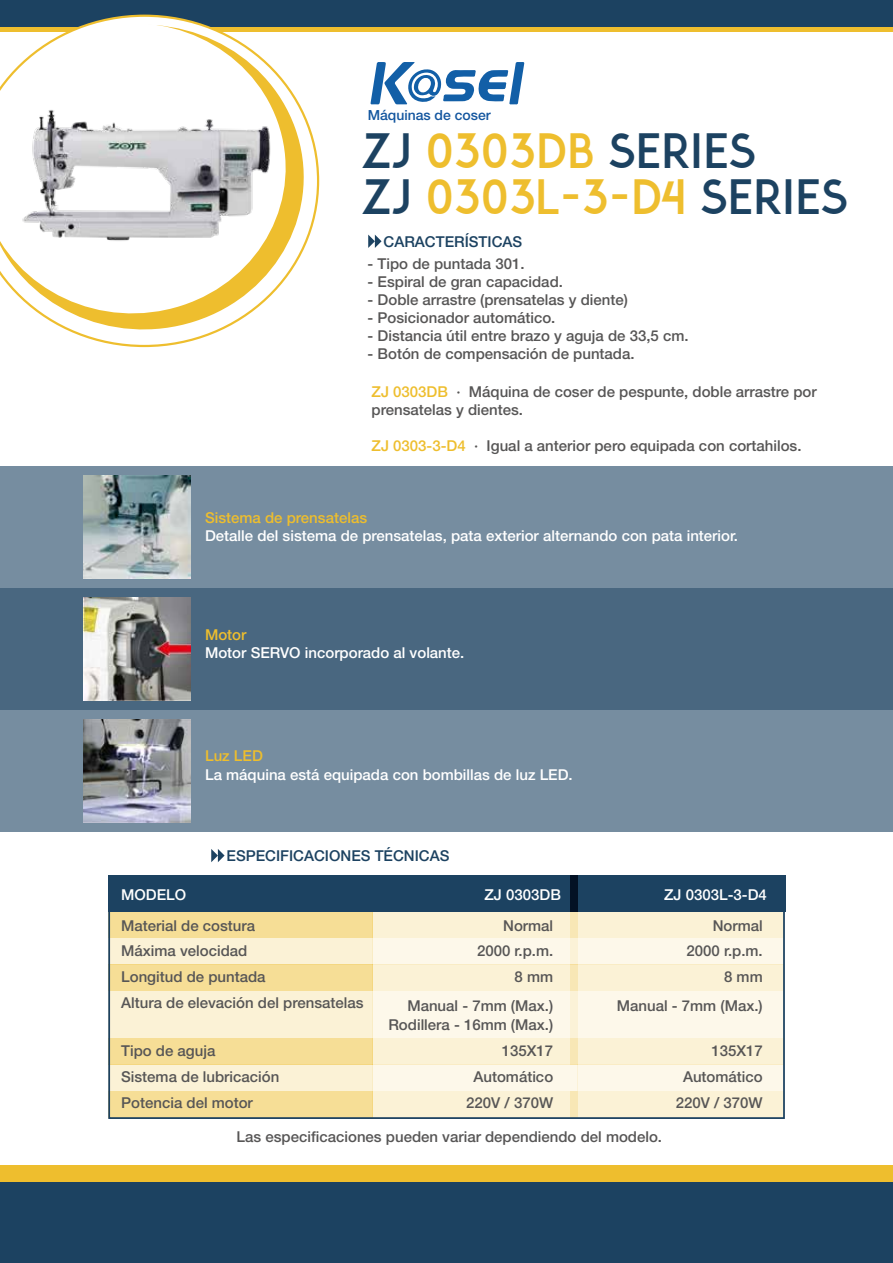
<style>
.page{position:relative;width:893px;height:1263px;background:#fff}
.page>*{position:absolute;margin:0;border:0;box-sizing:border-box;transform-origin:0 0}
.t1{font:46.8px/46.8px "ADAM";color:#1c4261}
.t2{font:500 15px/26px "Helvetica Neue";color:#575656;text-align:right}
.t3{font:500 15px "Helvetica Neue";color:#fff}
.t4{font:500 15px "Helvetica Neue";color:#1c4261}
.t5{font:500 15px "Helvetica Neue";color:#eebe2d}
.t6{font:500 13.95px "Helvetica Neue";color:#13569f}
.s1{color:#eebe2e}
</style>
<div class="page">
<svg style="left:324px;top:26px;width:569px;height:6px;background:#cba936"></svg>
<div style="left:0;top:0;width:893px;height:26px;background:#1c4261"></div>
<svg style="left:69px;top:26px;width:255px;height:322px"></svg>
<svg style="left:0;top:14px;width:305px;height:317px"></svg>
<img style="left:12px;top:107px;width:276px;height:144px">
<svg style="left:368px;top:235px;width:14px;height:13px"></svg>
<div style="left:0;top:1165px;width:893px;height:87px;background:#eebe2e"></div>
<div style="left:0;top:1182px;width:893px;height:81px;background:#1c4261"></div>
<div style="left:108px;top:911px;width:264px;height:27px;background:#f6de96"></div>
<div style="left:108px;top:964px;width:264px;height:27px;background:#f6de96"></div>
<div style="left:108px;top:1038px;width:264px;height:26px;background:#f6de96"></div>
<div style="left:108px;top:1091px;width:264px;height:27px;background:#f6de96"></div>
<div style="left:108px;top:938px;width:264px;height:26px;background:#fbf2d6"></div>
<div style="left:108px;top:1064px;width:264px;height:27px;background:#fbf2d6"></div>
<div style="left:108px;top:991px;width:264px;height:47px;background:#fbf2d6"></div>
<div style="left:372px;top:911px;width:206px;height:27px;background:#fbf2d6"></div>
<div style="left:570px;top:911px;width:213px;height:27px;background:#fbf2d6"></div>
<div style="left:372px;top:964px;width:206px;height:27px;background:#fbf2d6"></div>
<div style="left:570px;top:964px;width:213px;height:27px;background:#fbf2d6"></div>
<div style="left:372px;top:1091px;width:206px;height:27px;background:#fbf2d6"></div>
<div style="left:570px;top:1091px;width:213px;height:27px;background:#fbf2d6"></div>
<div style="left:372px;top:938px;width:206px;height:26px;background:#fdf8ea"></div>
<div style="left:570px;top:938px;width:213px;height:26px;background:#fdf8ea"></div>
<div style="left:372px;top:1064px;width:206px;height:27px;background:#fdf8ea"></div>
<div style="left:578px;top:1064px;width:205px;height:27px;background:#fdf8ea"></div>
<div style="left:372px;top:1038px;width:206px;height:26px;background:#fbf2d6"></div>
<div style="left:570px;top:1038px;width:213px;height:26px;background:#fbf2d6"></div>
<div style="left:372px;top:991px;width:206px;height:47px;background:#fdf8ea"></div>
<div style="left:570px;top:991px;width:213px;height:47px;background:#fdf8ea"></div>
<div style="left:108px;top:875px;width:677px;height:36px;background:#1c4261"></div>
<div style="left:108px;top:896px;width:677px;height:223px;border:2px solid #1c4261"></div>
<svg style="left:211px;top:849px;width:14px;height:13px"></svg>
<div style="left:570px;top:875px;width:8px;height:36px;background:#031124"></div>
<div style="left:0;top:710px;width:893px;height:122px;background:#768da0"></div>
<div style="left:0;top:466px;width:893px;height:122px;background:#768da0"></div>
<img style="left:84px;top:719px;width:106px;height:103px">
<div style="left:0;top:588px;width:893px;height:122px;background:#496780"></div>
<img style="left:84px;top:598px;width:106px;height:102px">
<img style="left:84px;top:476px;width:106px;height:103px">
<svg style="left:370px;top:62px;width:154px;height:42px"></svg>
<p class="t6" style="left:368px;top:107px;width:125px">Máquinas de coser</p>
<h1 class="t1" style="left:361px;top:127px;width:488px">ZJ <span class="s1">0303DB</span> SERIES<br>ZJ <span class="s1">0303L-3-D4</span> SERIES</h1>
<p class="t4" style="left:384px;top:232px;width:140px">CARACTERÍSTICAS</p>
<p class="t2" style="left:368px;top:250px;width:159px">- Tipo de puntada 301.</p>
<p class="t2" style="left:368px;top:268px;width:197px">- Espiral de gran capacidad.</p>
<p class="t2" style="left:368px;top:286px;width:262px">- Doble arrastre (prensatelas y diente)</p>
<p class="t2" style="left:368px;top:304px;width:189px">- Posicionador automático.</p>
<p class="t2" style="left:368px;top:322px;width:322px">- Distancia útil entre brazo y aguja de 33,5 cm.</p>
<p class="t2" style="left:368px;top:340px;width:269px">- Botón de compensación de puntada.</p>
<p class="t2" style="left:372px;top:382px;width:447px;line-height:18px;text-align:left"><span class="s1">ZJ 0303DB</span> · Máquina de coser de pespunte, doble arrastre por prensatelas y dientes.</p>
<p class="t2" style="left:372px;top:432px;width:431px"><span class="s1">ZJ 0303-3-D4</span> · Igual a anterior pero equipada con cortahilos.</p>
<p class="t5" style="left:205px;top:508px;width:164px">Sistema de prensatelas</p>
<p class="t3" style="left:205px;top:527px;width:535px">Detalle del sistema de prensatelas, pata exterior alternando con pata interior.</p>
<p class="t5" style="left:205px;top:625px;width:43px">Motor</p>
<p class="t3" style="left:205px;top:644px;width:261px">Motor SERVO incorporado al volante.</p>
<p class="t5" style="left:205px;top:747px;width:59px">Luz LED</p>
<p class="t3" style="left:205px;top:766px;width:369px">La máquina está equipada con bombillas de luz LED.</p>
<p class="t4" style="left:227px;top:846px;width:224px">ESPECIFICACIONES TÉCNICAS</p>
<p class="t3" style="left:121px;top:886px;width:67px">MODELO</p>
<p class="t2" style="left:121px;top:913px;width:244px;text-align:left">Material de costura<br>Máxima velocidad<br>Longitud de puntada<br>Altura de elevación del prensatelas</p>
<p class="t2" style="left:121px;top:1037px;width:160px;text-align:left">Tipo de aguja<br>Sistema de lubricación<br>Potencia del motor</p>
<p class="t3" style="left:484px;top:886px;width:78px">ZJ 0303DB</p>
<p class="t2" style="left:477px;top:913px;width:78px;line-height:25.5px">Normal<br>2000 r.p.m.<br>8 mm</p>
<p class="t2" style="left:388px;top:1011px;width:166px">Rodillera - 16mm (Max.)</p>
<p class="t2" style="left:407px;top:993px;width:147px">Manual - 7mm (Max.)</p>
<p class="t2" style="left:466px;top:1037px;width:88px">135X17<br>Automático<br>220V / 370W</p>
<p class="t3" style="left:664px;top:886px;width:104px">ZJ 0303L-3-D4</p>
<p class="t2" style="left:687px;top:913px;width:78px;line-height:25.5px">Normal<br>2000 r.p.m.<br>8 mm</p>
<p class="t2" style="left:617px;top:993px;width:147px">Manual - 7mm (Max.)</p>
<p class="t2" style="left:676px;top:1037px;width:88px">135X17<br>Automático<br>220V / 370W</p>
<p class="t2" style="left:237px;top:1124px;width:427px">Las especificaciones pueden variar dependiendo del modelo.</p>
</div>
